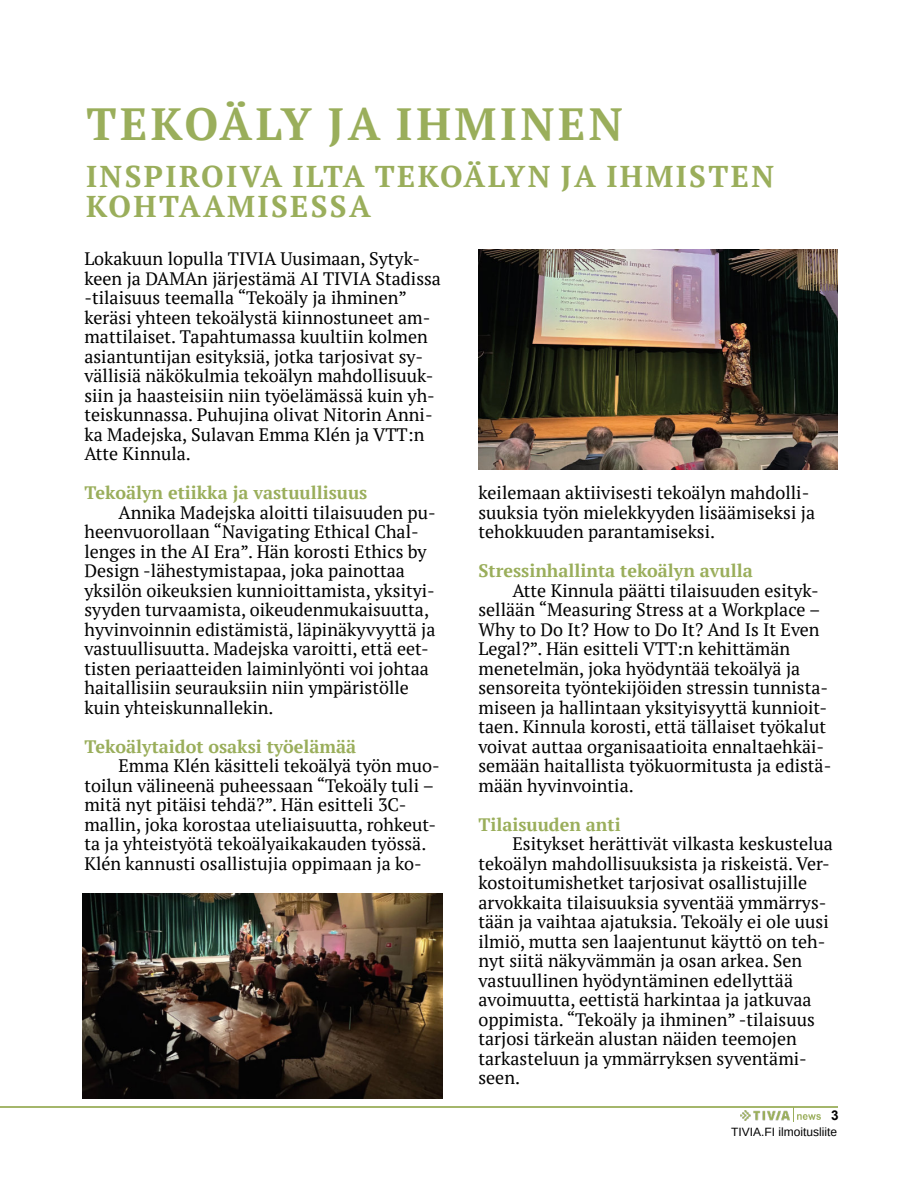
<style>
.page{position:relative;width:923px;height:1191px;background:#fff}
.page>*{position:absolute;margin:0;border:0;box-sizing:border-box;transform-origin:0 0}
.t1{font:700 45px "PT Serif";letter-spacing:.08em;color:#9aae5b}
.t2{font:700 30px/30px "PT Serif";letter-spacing:.08em;color:#9aae5b}
.t3{font:18px/19.5px "PT Serif";color:#000}
.t4{font:700 18px "PT Serif";color:#9aae5b}
.t5{font:700 13.5px "Arial";color:#000}
.t6{font:12px "Arimo";color:#000}
</style>
<div class="page">
<hr style="left:0;top:1105px;width:837px;height:2px;background:#9aae5b;opacity:.9">
<img style="left:797px;top:1114px;width:24px;height:6px">
<svg style="left:793px;top:1107px;width:1px;height:15px"></svg>
<img style="left:740px;top:1110px;width:50px;height:10px">
<img style="left:478px;top:250px;width:359px;height:219px">
<img style="left:82px;top:893px;width:360px;height:205px">
<h1 class="t1" style="left:86px;top:93px;width:538px">TEKOÄLY JA IHMINEN</h1>
<h2 class="t2" style="left:86px;top:161px;width:689px">INSPIROIVA ILTA TEKOÄLYN JA IHMISTEN<br>KOHTAAMISESSA</h2>
<p class="t3" style="left:84px;top:249px;width:358px">Lokakuun lopulla TIVIA Uusimaan, Sytyk&shy;keen ja DAMAn järjestämä AI TIVIA Stadissa -tilaisuus teemalla “Tekoäly ja ihminen” keräsi yhteen tekoälystä kiinnostuneet am&shy;mattilaiset. Tapahtumassa kuultiin kolmen asiantuntijan esityksiä, jotka tarjosivat sy&shy;vällisiä näkökulmia tekoälyn mahdollisuuk&shy;siin ja haasteisiin niin työelämässä kuin yh&shy;teiskunnassa. Puhujina olivat Nitorin Anni&shy;ka Madejska, Sulavan Emma Klén ja VTT:n Atte Kinnula.</p>
<p class="t4" style="left:84px;top:480px;width:284px">Tekoälyn etiikka ja vastuullisuus</p>
<p class="t3" style="left:84px;top:502px;width:353px;text-indent:34px">Annika Madejska aloitti tilaisuuden pu&shy;heenvuorollaan “Navigating Ethical Chal&shy;lenges in the AI Era”. Hän korosti Ethics by Design -lähestymistapaa, joka painottaa yksilön oikeuksien kunnioittamista, yksityi&shy;syyden turvaamista, oikeudenmukaisuutta, hyvinvoinnin edistämistä, läpinäkyvyyttä ja vastuullisuutta. Madejska varoitti, että eet&shy;tisten periaatteiden laiminlyönti voi johtaa haitallisiin seurauksiin niin ympäristölle kuin yhteiskunnallekin.</p>
<p class="t4" style="left:84px;top:734px;width:273px">Tekoälytaidot osaksi työelämää</p>
<p class="t3" style="left:84px;top:756px;width:357px;text-indent:34px">Emma Klén käsitteli tekoälyä työn muo&shy;toilun välineenä puheessaan “Tekoäly tuli – mitä nyt pitäisi tehdä?”. Hän esitteli 3C&shy;mallin, joka korostaa uteliaisuutta, rohkeut&shy;ta ja yhteistyötä tekoälyaikakauden työssä.<br>Klén kannusti osallistujia oppimaan ja ko-</p>
<p class="t3" style="left:478px;top:483px;width:338px">keilemaan aktiivisesti tekoälyn mahdolli&shy;suuksia työn mielekkyyden lisäämiseksi ja tehokkuuden parantamiseksi.</p>
<p class="t4" style="left:478px;top:558px;width:276px">Stressinhallinta tekoälyn avulla</p>
<p class="t3" style="left:478px;top:580px;width:354px;text-indent:34px">Atte Kinnula päätti tilaisuuden esityk&shy;sellään “Measuring Stress at a Workplace – Why to Do It? How to Do It? And Is It Even Legal?”. Hän esitteli VTT:n kehittämän menetelmän, joka hyödyntää tekoälyä ja sensoreita työntekijöiden stressin tunnista&shy;miseen ja hallintaan yksityisyyttä kunnioit&shy;taen. Kinnula korosti, että tällaiset työkalut voivat auttaa organisaatioita ennaltaehkäi&shy;semään haitallista työkuormitusta ja edistä&shy;mään hyvinvointia.</p>
<p class="t4" style="left:478px;top:812px;width:144px">Tilaisuuden anti</p>
<p class="t3" style="left:478px;top:834px;width:356px;text-indent:34px">Esitykset herättivät vilkasta keskustelua tekoälyn mahdollisuuksista ja riskeistä. Ver&shy;kostoitumishetket tarjosivat osallistujille arvokkaita tilaisuuksia syventää ymmärrys&shy;tään ja vaihtaa ajatuksia. Tekoäly ei ole uusi ilmiö, mutta sen laajentunut käyttö on teh&shy;nyt siitä näkyvämmän ja osan arkea. Sen vastuullinen hyödyntäminen edellyttää avoimuutta, eettistä harkintaa ja jatkuvaa oppimista. “Tekoäly ja ihminen” -tilaisuus tarjosi tärkeän alustan näiden teemojen tarkasteluun ja ymmärryksen syventämi&shy;seen.</p>
<p class="t5" style="left:831px;top:1110px;width:9px">3</p>
<p class="t6" style="left:731px;top:1127px;width:108px">TIVIA.FI ilmoitusliite</p>
</div>
